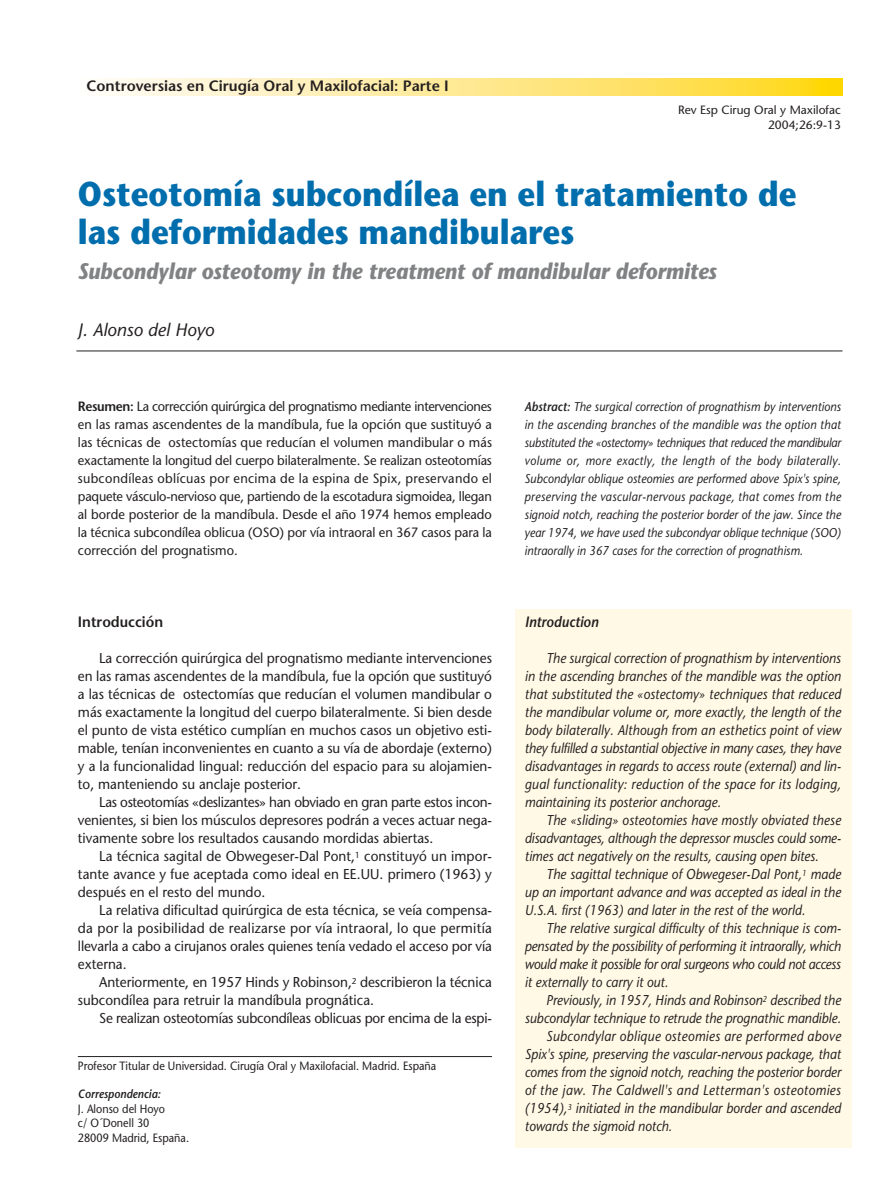
<style>
.page{position:relative;width:890px;height:1195px;background:#fff}
.page>*{position:absolute;margin:0;border:0;box-sizing:border-box;transform-origin:0 0}
.t1{font:700 34.5px/37.5px "Stone Sans";color:#006dad;scale:.9 1}
.t2{font:italic 700 22.5px "Stone Sans";color:#808284;scale:.9 1}
.t3{font:italic 18px "Stone Sans";color:#231f1f}
.t4{font:600 15px "Stone Sans";color:#231f1f}
.t5{font:600 15px "Stone Sans";color:#231f1f;scale:.95 1}
.t6{font:italic 600 15px "Stone Sans";color:#231f1f;scale:.9 1}
.t7{font:italic 14.25px/18px "Stone Sans";color:#231f1f;text-align:justify;scale:.9 1}
.t8{font:14.25px/18px "Stone Sans";color:#231f1f;text-align:justify;scale:.95 1}
.t9{font:italic 14.25px "Stone Sans";letter-spacing:.03em;color:#231f1f;scale:.9 1}
.t10{font:italic 14.25px "Stone Sans";letter-spacing:.025em;color:#231f1f;scale:.9 1}
.t11{font:13.5px/18px "Stone Sans";color:#231f1f;text-align:justify;scale:.95 1}
.t12{font:italic 12.75px/18px "Stone Sans";color:#231f1f;text-align:justify;scale:.9 1}
.t13{font:12px/14.4px "Stone Sans";color:#231f1f;scale:.9 1}
.t14{font:12px/14.2px "Stone Sans";color:#231f1f;text-align:right}
.t15{font:italic 600 12px "Stone Sans";color:#231f1f;scale:.9 1}
.s1{font-weight:600}
</style>
<div class="page">
<svg style="left:102px;top:78px;width:740px;height:17px;background:#ffe88b"></svg>
<div style="left:515px;top:610px;width:336px;height:538px;background:#fff9e6"></div>
<hr style="left:78px;top:1056px;width:414px;height:1px;background:#231f1f">
<hr style="left:76px;top:351px;width:766px;height:1px;background:#231f1f">
<p class="t4" style="left:86px;top:80px;width:364px">Controversias en Cirugía Oral y Maxilofacial: Parte I</p>
<p class="t14" style="left:678px;top:104px;width:164px">Rev Esp Cirug Oral y Maxilofac<br>2004;26:9-13</p>
<h1 class="t1" style="left:78px;top:179px;width:799px">Osteotomía subcondílea en el tratamiento de las deformidades mandibulares</h1>
<h2 class="t2" style="left:78px;top:263px;width:711px">Subcondylar osteotomy in the treatment of mandibular deformites</h2>
<p class="t3" style="left:78px;top:322px;width:138px">J. Alonso del Hoyo</p>
<p class="t11" style="left:78px;top:399px;width:437px"><span class="s1">Resumen:</span> La corrección quirúrgica del prognatismo mediante intervenciones en las ramas ascendentes de la mandíbula, fue la opción que sustituyó a las técnicas de ostectomías que reducían el volumen mandibular o más exactamente la longitud del cuerpo bilateralmente. Se realizan osteotomías subcondíleas oblícuas por encima de la espina de Spix, preservando el paquete vásculo-nervioso que, partiendo de la escotadura sigmoidea, llegan al borde posterior de la mandíbula. Desde el año 1974 hemos empleado la técnica subcondílea oblicua (OSO) por vía intraoral en 367 casos para la corrección del prognatismo.</p>
<p class="t12" style="left:524px;top:399px;width:353px"><span class="s1">Abstract:</span> The surgical correction of prognathism by interventions in the ascending branches of the mandible was the option that substituted the «ostectomy» techniques that reduced the mandibular volume or, more exactly, the length of the body bilaterally.<br>Subcondylar oblique osteomies are performed above Spix's spine, preserving the vascular-nervous package, that comes from the signoid notch, reaching the posterior border of the jaw. Since the year 1974, we have used the subcondyar oblique technique (SOO) intraorally in 367 cases for the correction of prognathism.</p>
<p class="t5" style="left:78px;top:616px;width:91px">Introducción</p>
<p class="t8" style="left:78px;top:650px;width:437px;text-indent:21px">La corrección quirúrgica del prognatismo mediante intervenciones en las ramas ascendentes de la mandíbula, fue la opción que sustituyó a las técnicas de ostectomías que reducían el volumen mandibular o más exactamente la longitud del cuerpo bilateralmente. Si bien desde el punto de vista estético cumplían en muchos casos un objetivo esti&shy;mable, tenían inconvenientes en cuanto a su vía de abordaje (externo) y a la funcionalidad lingual: reducción del espacio para su alojamien&shy;to, manteniendo su anclaje posterior.</p>
<p class="t8" style="left:78px;top:794px;width:437px;text-indent:21px">Las osteotomías «deslizantes» han obviado en gran parte estos incon&shy;venientes, si bien los músculos depresores podrán a veces actuar nega&shy;tivamente sobre los resultados causando mordidas abiertas.</p>
<p class="t8" style="left:78px;top:848px;width:437px;text-indent:21px">La técnica sagital de Obwegeser-Dal Pont,<sup>1</sup> constituyó un impor&shy;tante avance y fue aceptada como ideal en EE.UU. primero (1963) y después en el resto del mundo.</p>
<p class="t8" style="left:78px;top:902px;width:437px;text-indent:21px">La relativa dificultad quirúrgica de esta técnica, se veía compensa&shy;da por la posibilidad de realizarse por vía intraoral, lo que permitía llevarla a cabo a cirujanos orales quienes tenía vedado el acceso por vía externa.</p>
<p class="t8" style="left:78px;top:974px;width:437px;text-indent:21px">Anteriormente, en 1957 Hinds y Robinson,<sup>2</sup> describieron la técnica subcondílea para retruir la mandíbula prognática.</p>
<p class="t8" style="left:99px;top:1010px;width:415px">Se realizan osteotomías subcondíleas oblicuas por encima de la espi-</p>
<p class="t13" style="left:78px;top:1059px;width:399px">Profesor Titular de Universidad. Cirugía Oral y Maxilofacial. Madrid. España</p>
<p class="t15" style="left:78px;top:1089px;width:93px">Correspondencia:</p>
<p class="t13" style="left:78px;top:1102px;width:125px">J. Alonso del Hoyo<br>c/ O´Donell 30<br>28009 Madrid, España.</p>
<p class="t6" style="left:524px;top:616px;width:83px">Introduction</p>
<p class="t7" style="left:524px;top:650px;width:353px;text-indent:21px">The surgical correction of prognathism by interventions in the ascending branches of the mandible was the option that substituted the «ostectomy» techniques that reduced the mandibular volume or, more exactly, the length of the body bilaterally. Although from an esthetics point of view they fulfilled a substantial objective in many cases, they have disadvantages in regards to access route (external) and lin&shy;gual functionality: reduction of the space for its lodging, maintaining its posterior anchorage.</p>
<p class="t7" style="left:524px;top:812px;width:352px;text-indent:21px">The «sliding» osteotomies have mostly obviated these disadvantages, although the depressor muscles could some&shy;times act negatively on the results, causing open bites.</p>
<p class="t7" style="left:524px;top:866px;width:352px;text-indent:21px">The sagittal technique of Obwegeser-Dal Pont,<sup>1</sup> made up an important advance and was accepted as ideal in the U.S.A. first (1963) and later in the rest of the world.</p>
<p class="t7" style="left:524px;top:920px;width:352px;text-indent:21px">The relative surgical difficulty of this technique is com&shy;pensated by the possibility of performing it intraorally, which would make it possible for oral surgeons who could not access it externally to carry it out.</p>
<p class="t7" style="left:546px;top:992px;width:329px">Previously, in 1957, Hinds and Robinson<sup>2</sup> described the</p>
<p class="t7" style="left:524px;top:1010px;width:352px">subcondylar technique to retrude the prognathic mandible.</p>
<p class="t10" style="left:546px;top:1030px;width:329px">Subcondylar oblique osteomies are performed above</p>
<p class="t7" style="left:524px;top:1046px;width:352px">Spix's spine, preserving the vascular-nervous package, that</p>
<p class="t7" style="left:524px;top:1064px;width:353px">comes from the signoid notch, reaching the posterior border</p>
<p class="t9" style="left:524px;top:1084px;width:352px">of the jaw. The Caldwell's and Letterman's osteotomies</p>
<p class="t7" style="left:524px;top:1100px;width:352px">(1954),<sup>3</sup> initiated in the mandibular border and ascended</p>
<p class="t7" style="left:524px;top:1118px;width:165px">towards the sigmoid notch.</p>
</div>
